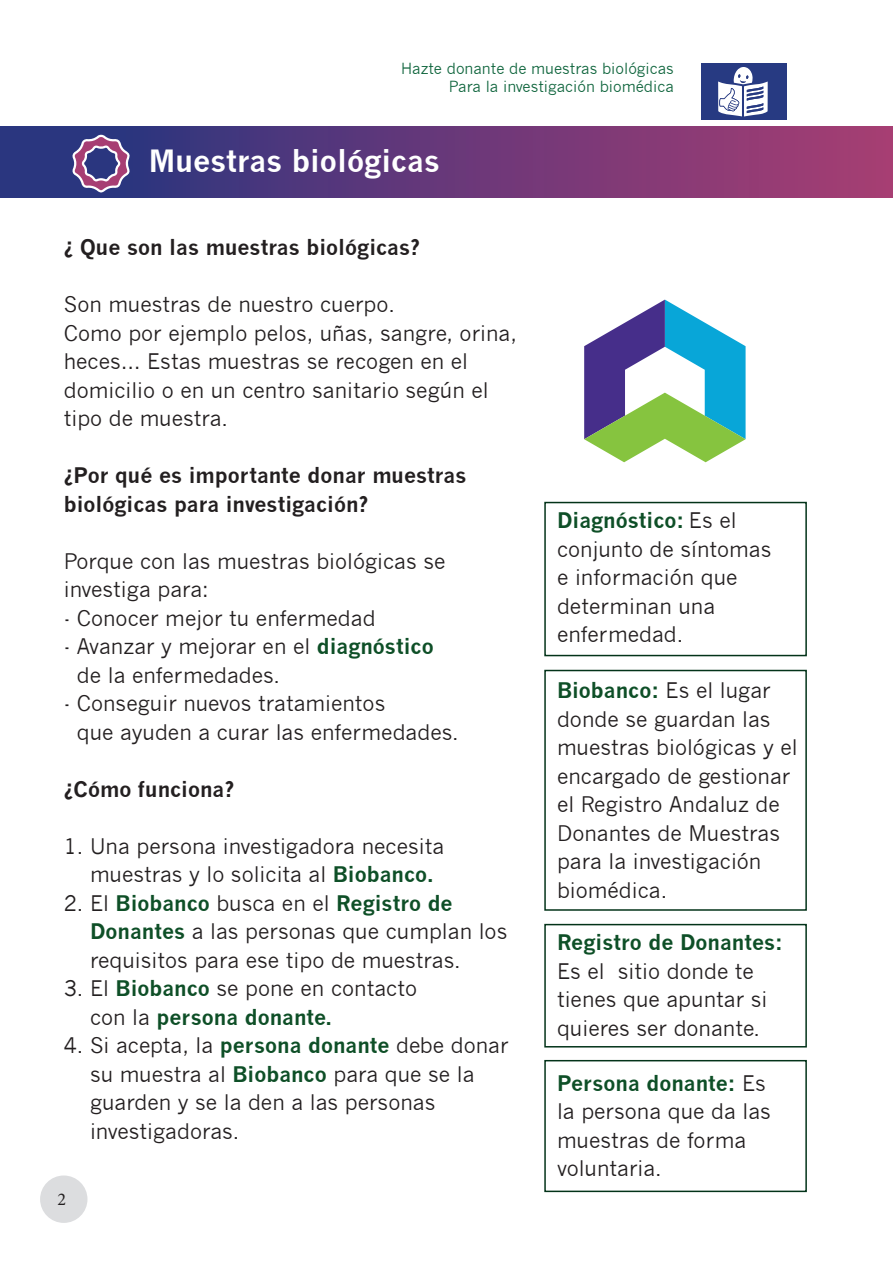
<style>
.page{position:relative;width:893px;height:1263px;background:#fff}
.page>*{position:absolute;margin:0;border:0;box-sizing:border-box;transform-origin:0 0}
.t1{font:700 30px "News Gothic";color:#fff}
.t2{font:21px/28.5px "News Gothic";color:#231f20}
.t3{font:700 21px/28.5px "News Gothic";color:#231f20}
.t4{font:700 21px "News Gothic";color:#0e4f27}
.t5{font:18px "Minion Pro";color:#231f20}
.t6{font:15px/18px "News Gothic";color:#0f653d;text-align:right}
.s1{font-weight:700;color:#0e4f27}
</style>
<div class="page">
<div style="left:40px;top:1175px;width:47px;height:48px;background:#dcdddf;border-radius:50%"></div>
<div style="left:701px;top:64px;width:86px;height:56px;background:#273a82"></div>
<svg style="left:718px;top:67px;width:50px;height:50px"></svg>
<div style="left:0;top:127px;width:893px;height:71px;background:linear-gradient(to right,#1f3480,#aa3d73)"></div>
<div style="left:544px;top:502px;width:263px;height:154px;background:#fff;border:2px solid #033319"></div>
<div style="left:544px;top:924px;width:263px;height:123px;background:#fff;border:2px solid #033319"></div>
<div style="left:544px;top:670px;width:263px;height:241px;background:#fff;border:2px solid #033319"></div>
<div style="left:544px;top:1060px;width:263px;height:132px;background:#fff;border:2px solid #033319"></div>
<svg style="left:72px;top:135px;width:58px;height:57px"></svg>
<svg style="left:584px;top:300px;width:162px;height:162px"></svg>
<p class="t6" style="left:401px;top:60px;width:274px">Hazte donante de muestras biológicas<br>Para la investigación biomédica</p>
<h1 class="t1" style="left:149px;top:142px;width:293px">Muestras biológicas</h1>
<p class="t3" style="left:64px;top:233px;width:358px">¿ Que son las muestras biológicas?</p>
<p class="t2" style="left:64px;top:290px;width:455px">Son muestras de nuestro cuerpo.<br>Como por ejemplo pelos, uñas, sangre, orina, heces… Estas muestras se recogen en el domicilio o en un centro sanitario según el tipo de muestra.</p>
<p class="t3" style="left:64px;top:461px;width:404px">¿Por qué es importante donar muestras biológicas para investigación?</p>
<p class="t2" style="left:64px;top:547px;width:383px">Porque con las muestras biológicas se investiga para:</p>
<p class="t2" style="left:64px;top:604px;width:313px">- Conocer mejor tu enfermedad</p>
<p class="t2" style="left:77px;top:632px;width:358px;text-indent:-13px">- Avanzar y mejorar en el <span class="s1">diagnóstico </span>de la enfermedades.</p>
<p class="t2" style="left:77px;top:689px;width:383px;text-indent:-13px">- Conseguir nuevos tratamientos<br>que ayuden a curar las enfermedades.</p>
<p class="t3" style="left:64px;top:774px;width:172px">¿Cómo funciona?</p>
<p class="t2" style="left:90px;top:832px;width:356px;text-indent:-26px">1. Una persona investigadora necesita muestras y lo solicita al <span class="s1">Biobanco.</span></p>
<p class="t2" style="left:90px;top:889px;width:419px;text-indent:-26px">2. El <span class="s1">Biobanco</span> busca en el <span class="s1">Registro de<br>Donantes</span> a las personas que cumplan los requisitos para ese tipo de muestras.</p>
<p class="t2" style="left:90px;top:974px;width:328px;text-indent:-26px">3. El <span class="s1">Biobanco</span> se pone en contacto con la <span class="s1">persona donante.</span></p>
<p class="t2" style="left:90px;top:1031px;width:420px;text-indent:-26px">4. Si acepta, la <span class="s1">persona donante</span> debe donar su muestra al <span class="s1">Biobanco</span> para que se la guarden y se la den a las personas investigadoras.</p>
<p class="t5" style="left:57px;top:1187px;width:10px">2</p>
<p class="t2" style="left:557px;top:506px;width:216px"><span class="s1">Diagnóstico:</span> Es el conjunto de síntomas e información que determinan una enfermedad.</p>
<p class="t2" style="left:557px;top:677px;width:242px"><span class="s1">Biobanco:</span> Es el lugar donde se guardan las muestras biológicas y el encargado de gestionar el Registro Andaluz de<br>Donantes de Muestras para la investigación biomédica.</p>
<p class="t4" style="left:557px;top:930px;width:227px">Registro de Donantes:</p>
<p class="t2" style="left:557px;top:957px;width:212px">Es el sitio donde te tienes que apuntar si quieres ser donante.</p>
<p class="t2" style="left:557px;top:1069px;width:215px"><span class="s1">Persona donante:</span> Es la persona que da las muestras de forma voluntaria.</p>
</div>
